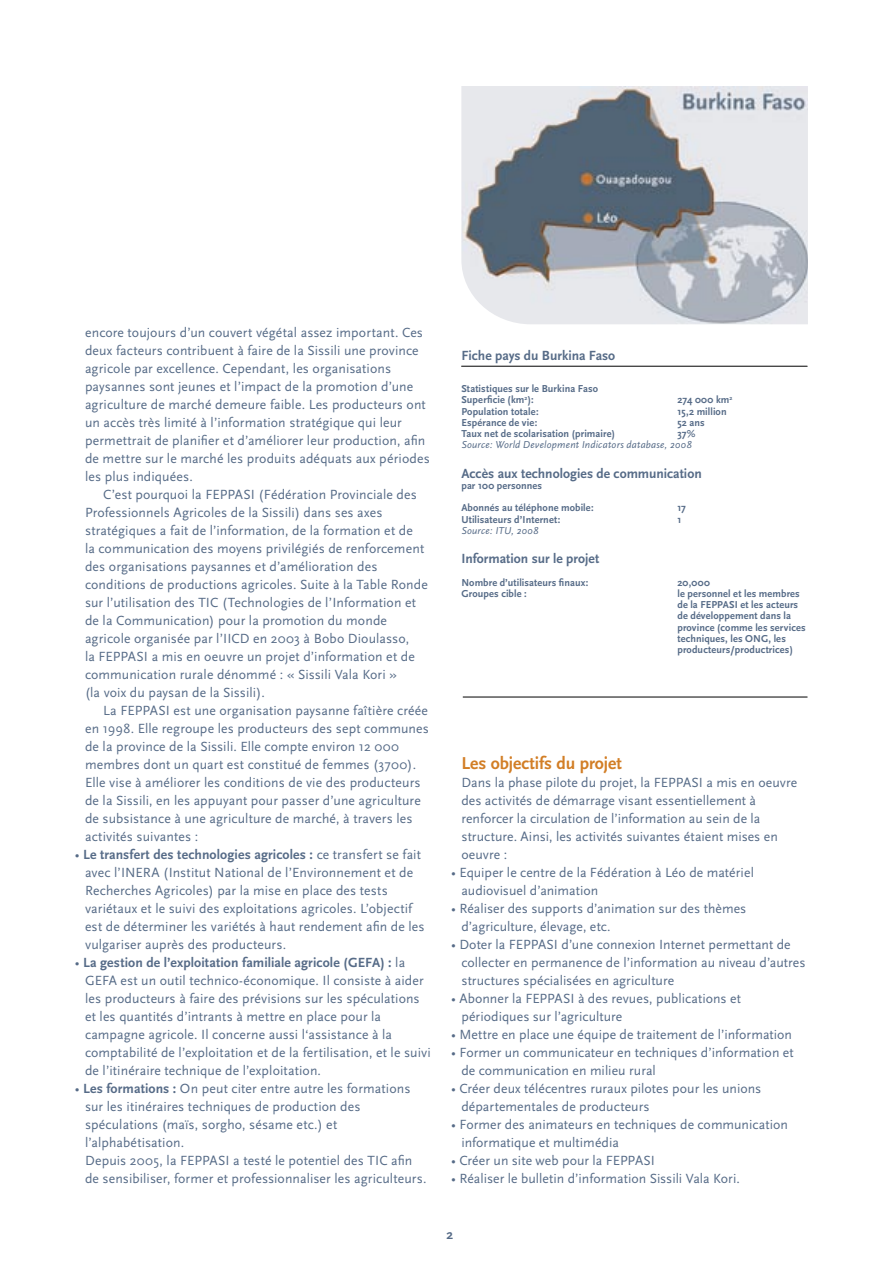
<style>
.page{position:relative;width:893px;height:1263px;background:#fff}
.page>*{position:absolute;margin:0;border:0;box-sizing:border-box;transform-origin:0 0}
.t1{font:700 18px "Scala Sans";letter-spacing:-.005em;color:#d27e26}
.t2{font:13.8px/18px "Scala Sans";letter-spacing:.005em;color:#566b87}
.t3{font:700 13.8px "Scala Sans";color:#566b87}
.t4{font:700 10.5px/11.2px "Scala Sans";letter-spacing:.01em;color:#566b87}
.t5{font:italic 10.5px "Scala Sans";letter-spacing:.02em;color:#566b87}
.s1{font-weight:700}
</style>
<div class="page">
<hr style="left:462px;top:366px;width:345px;height:1px;background:#000">
<hr style="left:463px;top:697px;width:344px;height:1px;background:#000">
<img style="left:461px;top:86px;width:347px;height:238px">
<p class="t2" style="left:85px;top:324px;width:346px">encore toujours d’un couvert végétal assez important. Ces deux facteurs contribuent à faire de la Sissili une province agricole par excellence. Cependant, les organisations paysannes sont jeunes et l’impact de la promotion d’une agriculture de marché demeure faible. Les producteurs ont un accès très limité à l’information stratégique qui leur permettrait de planifier et d’améliorer leur production, afin de mettre sur le marché les produits adéquats aux périodes les plus indiquées.</p>
<p class="t2" style="left:85px;top:486px;width:344px;text-indent:18px">C’est pourquoi la FEPPASI (Fédération Provinciale des Professionnels Agricoles de la Sissili) dans ses axes stratégiques a fait de l’information, de la formation et de<br>la communication des moyens privilégiés de renforcement des organisations paysannes et d’amélioration des conditions de productions agricoles. Suite à la Table Ronde sur l’utilisation des TIC (Technologies de l’Information et de la Communication) pour la promotion du monde agricole organisée par l’IICD en 2003 à Bobo Dioulasso,<br>la FEPPASI a mis en oeuvre un projet d’information et de communication rurale dénommé : « Sissili Vala Kori »<br>(la voix du paysan de la Sissili).</p>
<p class="t2" style="left:85px;top:702px;width:345px;text-indent:18px">La FEPPASI est une organisation paysanne faîtière créée en 1998. Elle regroupe les producteurs des sept communes de la province de la Sissili. Elle compte environ 12 000 membres dont un quart est constitué de femmes (3700).<br>Elle vise à améliorer les conditions de vie des producteurs de la Sissili, en les appuyant pour passer d’une agriculture de subsistance à une agriculture de marché, à travers les activités suivantes :</p>
<p class="t2" style="left:85px;top:846px;width:341px;text-indent:-10px">• <span class="s1">Le transfert des technologies agricoles :</span> ce transfert se fait avec l’INERA (Institut National de l’Environnement et de Recherches Agricoles) par la mise en place des tests variétaux et le suivi des exploitations agricoles. L’objectif est de déterminer les variétés à haut rendement afin de les vulgariser auprès des producteurs.</p>
<p class="t2" style="left:85px;top:954px;width:347px;text-indent:-10px">• <span class="s1">La gestion de l’exploitation familiale agricole (GEFA) :</span> la GEFA est un outil technico-économique. Il consiste à aider les producteurs à faire des prévisions sur les spéculations et les quantités d’intrants à mettre en place pour la campagne agricole. Il concerne aussi l‘assistance à la comptabilité de l’exploitation et de la fertilisation, et le suivi de l’itinéraire technique de l’exploitation.</p>
<p class="t2" style="left:85px;top:1080px;width:343px;text-indent:-10px">• <span class="s1">Les formations :</span> On peut citer entre autre les formations sur les itinéraires techniques de production des spéculations (maïs, sorgho, sésame etc.) et l’alphabétisation.<br>Depuis 2005, la FEPPASI a testé le potentiel des TIC afin de sensibiliser, former et professionnaliser les agriculteurs.</p>
<p class="t3" style="left:461px;top:348px;width:155px">Fiche pays du Burkina Faso</p>
<p class="t4" style="left:461px;top:383px;width:138px">Statistiques sur le Burkina Faso<br>Superficie (km<sup>2</sup>):</p>
<p class="t4" style="left:677px;top:395px;width:57px">274 000 km<sup>2</sup></p>
<p class="t4" style="left:461px;top:406px;width:79px">Population totale:</p>
<p class="t4" style="left:677px;top:406px;width:51px">15,2 million</p>
<p class="t4" style="left:461px;top:417px;width:77px">Espérance de vie:</p>
<p class="t4" style="left:677px;top:417px;width:29px">52 ans</p>
<p class="t4" style="left:461px;top:428px;width:155px">Taux net de scolarisation (primaire)</p>
<p class="t4" style="left:677px;top:428px;width:20px">37%</p>
<p class="t5" style="left:461px;top:439px;width:232px">Source: World Development Indicators database, 2008</p>
<p class="t3" style="left:461px;top:466px;width:242px">Accès aux technologies de communication</p>
<p class="t4" style="left:461px;top:474px;width:134px;line-height:22.5px">par 100 personnes<br>Abonnés au téléphone mobile:</p>
<p class="t4" style="left:677px;top:503px;width:10px">17</p>
<p class="t4" style="left:461px;top:514px;width:100px">Utilisateurs d’Internet:</p>
<p class="t4" style="left:677px;top:514px;width:6px">1</p>
<p class="t5" style="left:461px;top:525px;width:78px">Source: ITU, 2008</p>
<p class="t3" style="left:461px;top:551px;width:139px">Information sur le projet</p>
<p class="t4" style="left:461px;top:577px;width:128px">Nombre d’utilisateurs finaux:</p>
<p class="t4" style="left:677px;top:577px;width:34px">20,000</p>
<p class="t4" style="left:461px;top:588px;width:67px">Groupes cible :</p>
<p class="t4" style="left:677px;top:588px;width:130px">le personnel et les membres de la FEPPASI et les acteurs de développement dans la province (comme les services techniques, les ONG, les producteurs/productrices)</p>
<h1 class="t1" style="left:461px;top:754px;width:162px">Les objectifs du projet</h1>
<p class="t2" style="left:461px;top:774px;width:337px">Dans la phase pilote du projet, la FEPPASI a mis en oeuvre des activités de démarrage visant essentiellement à renforcer la circulation de l’information au sein de la structure. Ainsi, les activités suivantes étaient mises en oeuvre :</p>
<p class="t2" style="left:461px;top:864px;width:294px;text-indent:-10px">• Equiper le centre de la Fédération à Léo de matériel audiovisuel d’animation</p>
<p class="t2" style="left:461px;top:900px;width:287px;text-indent:-10px">• Réaliser des supports d’animation sur des thèmes d’agriculture, élevage, etc.</p>
<p class="t2" style="left:461px;top:936px;width:346px;text-indent:-10px">• Doter la FEPPASI d’une connexion Internet permettant de collecter en permanence de l’information au niveau d’autres structures spécialisées en agriculture</p>
<p class="t2" style="left:461px;top:990px;width:281px;text-indent:-10px">• Abonner la FEPPASI à des revues, publications et périodiques sur l’agriculture</p>
<p class="t2" style="left:451px;top:1026px;width:343px">• Mettre en place une équipe de traitement de l’information</p>
<p class="t2" style="left:461px;top:1044px;width:334px;text-indent:-10px">• Former un communicateur en techniques d’information et de communication en milieu rural</p>
<p class="t2" style="left:461px;top:1080px;width:302px;text-indent:-10px">• Créer deux télécentres ruraux pilotes pour les unions départementales de producteurs</p>
<p class="t2" style="left:461px;top:1116px;width:328px;text-indent:-10px">• Former des animateurs en techniques de communication informatique et multimédia</p>
<p class="t2" style="left:451px;top:1152px;width:205px">• Créer un site web pour la FEPPASI</p>
<p class="t2" style="left:451px;top:1170px;width:290px">• Réaliser le bulletin d’information Sissili Vala Kori.</p>
<p class="t3" style="left:446px;top:1227px;width:8px">2</p>
</div>
